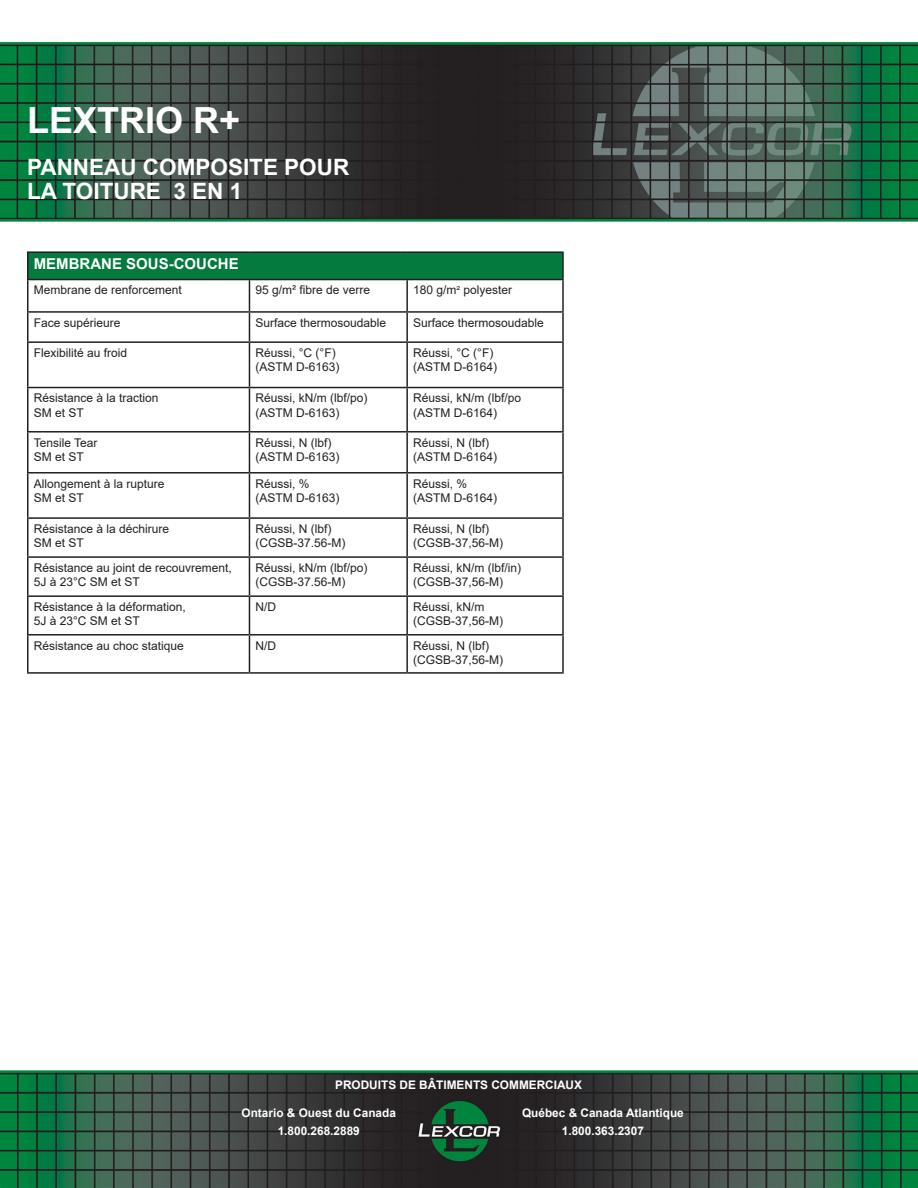
<style>
.page{position:relative;width:918px;height:1188px;background:#fff}
.page>*{position:absolute;margin:0;border:0;box-sizing:border-box;transform-origin:0 0}
.t1{font:700 36px "Arial";color:#fff}
.t2{font:700 22.5px "Arial";color:#fff}
.t3{font:700 15px "Arial";color:#fff}
.t4{font:12px "Arial";color:#231f20}
.t5{font:700 11.85px/18px "Arial";color:#fff;text-align:center}
</style>
<div class="page">
<img style="left:0;top:41px;width:918px;height:1147px">
<div style="left:28px;top:252px;width:535px;height:28px;background:#047a3f"></div>
<hr style="left:27px;top:280px;width:1px;height:31px;background:#231f20">
<hr style="left:249px;top:280px;width:1px;height:31px;background:#231f20">
<hr style="left:406px;top:280px;width:2px;height:31px;background:#231f20">
<hr style="left:562px;top:280px;width:2px;height:31px;background:#231f20">
<hr style="left:27px;top:311px;width:222px;height:2px;background:#231f20">
<svg style="left:27px;top:313px;width:1px;height:28px"></svg>
<hr style="left:249px;top:311px;width:158px;height:2px;background:#231f20">
<svg style="left:249px;top:313px;width:1px;height:28px"></svg>
<hr style="left:407px;top:311px;width:157px;height:2px;background:#231f20">
<hr style="left:406px;top:313px;width:2px;height:28px;background:#231f20">
<hr style="left:562px;top:313px;width:2px;height:28px;background:#231f20">
<hr style="left:27px;top:341px;width:222px;height:2px;background:#231f20">
<hr style="left:27px;top:343px;width:1px;height:44px;background:#231f20">
<hr style="left:249px;top:341px;width:158px;height:2px;background:#231f20">
<hr style="left:249px;top:343px;width:1px;height:44px;background:#231f20">
<hr style="left:407px;top:341px;width:157px;height:2px;background:#231f20">
<hr style="left:406px;top:343px;width:2px;height:44px;background:#231f20">
<hr style="left:562px;top:343px;width:2px;height:44px;background:#231f20">
<hr style="left:27px;top:387px;width:222px;height:1px;background:#231f20">
<hr style="left:27px;top:388px;width:1px;height:43px;background:#231f20">
<hr style="left:249px;top:387px;width:158px;height:1px;background:#231f20">
<hr style="left:249px;top:388px;width:1px;height:43px;background:#231f20">
<hr style="left:407px;top:387px;width:157px;height:1px;background:#231f20">
<hr style="left:406px;top:388px;width:2px;height:43px;background:#231f20">
<hr style="left:562px;top:388px;width:2px;height:43px;background:#231f20">
<hr style="left:27px;top:431px;width:222px;height:2px;background:#231f20">
<hr style="left:27px;top:433px;width:1px;height:39px;background:#231f20">
<hr style="left:249px;top:431px;width:158px;height:2px;background:#231f20">
<hr style="left:249px;top:433px;width:1px;height:39px;background:#231f20">
<hr style="left:407px;top:431px;width:157px;height:2px;background:#231f20">
<hr style="left:406px;top:433px;width:2px;height:39px;background:#231f20">
<hr style="left:562px;top:433px;width:2px;height:39px;background:#231f20">
<hr style="left:27px;top:472px;width:222px;height:2px;background:#231f20">
<hr style="left:27px;top:474px;width:1px;height:43px;background:#231f20">
<hr style="left:249px;top:472px;width:158px;height:2px;background:#231f20">
<hr style="left:249px;top:474px;width:1px;height:43px;background:#231f20">
<hr style="left:407px;top:472px;width:157px;height:2px;background:#231f20">
<hr style="left:406px;top:474px;width:2px;height:43px;background:#231f20">
<hr style="left:562px;top:474px;width:2px;height:43px;background:#231f20">
<hr style="left:27px;top:517px;width:222px;height:2px;background:#231f20">
<hr style="left:27px;top:519px;width:1px;height:37px;background:#231f20">
<hr style="left:249px;top:517px;width:158px;height:2px;background:#231f20">
<hr style="left:249px;top:519px;width:1px;height:37px;background:#231f20">
<hr style="left:407px;top:517px;width:157px;height:2px;background:#231f20">
<hr style="left:406px;top:519px;width:2px;height:37px;background:#231f20">
<hr style="left:562px;top:519px;width:2px;height:37px;background:#231f20">
<hr style="left:27px;top:556px;width:222px;height:2px;background:#231f20">
<hr style="left:27px;top:558px;width:1px;height:37px;background:#231f20">
<hr style="left:249px;top:556px;width:158px;height:2px;background:#231f20">
<hr style="left:249px;top:558px;width:1px;height:37px;background:#231f20">
<hr style="left:407px;top:556px;width:157px;height:2px;background:#231f20">
<hr style="left:406px;top:558px;width:2px;height:37px;background:#231f20">
<hr style="left:562px;top:558px;width:2px;height:37px;background:#231f20">
<hr style="left:27px;top:595px;width:222px;height:2px;background:#231f20">
<hr style="left:27px;top:597px;width:1px;height:37px;background:#231f20">
<hr style="left:249px;top:595px;width:158px;height:2px;background:#231f20">
<hr style="left:249px;top:597px;width:1px;height:37px;background:#231f20">
<hr style="left:407px;top:595px;width:157px;height:2px;background:#231f20">
<hr style="left:406px;top:597px;width:2px;height:37px;background:#231f20">
<hr style="left:562px;top:597px;width:2px;height:37px;background:#231f20">
<hr style="left:27px;top:634px;width:222px;height:2px;background:#231f20">
<hr style="left:27px;top:636px;width:1px;height:36px;background:#231f20">
<hr style="left:249px;top:634px;width:158px;height:2px;background:#231f20">
<hr style="left:249px;top:636px;width:1px;height:36px;background:#231f20">
<hr style="left:407px;top:634px;width:157px;height:2px;background:#231f20">
<hr style="left:406px;top:636px;width:2px;height:36px;background:#231f20">
<hr style="left:562px;top:636px;width:2px;height:36px;background:#231f20">
<hr style="left:27px;top:672px;width:222px;height:2px;background:#231f20">
<hr style="left:249px;top:672px;width:158px;height:2px;background:#231f20">
<hr style="left:407px;top:672px;width:157px;height:2px;background:#231f20">
<hr style="left:27px;top:251px;width:222px;height:2px;background:#231f20">
<svg style="left:27px;top:253px;width:1px;height:26px"></svg>
<hr style="left:249px;top:251px;width:158px;height:2px;background:#231f20">
<hr style="left:407px;top:251px;width:157px;height:2px;background:#231f20">
<hr style="left:562px;top:253px;width:2px;height:26px;background:#231f20">
<hr style="left:27px;top:279px;width:222px;height:1px;background:#231f20">
<hr style="left:249px;top:279px;width:158px;height:1px;background:#231f20">
<hr style="left:407px;top:279px;width:157px;height:1px;background:#231f20">
<p class="t1" style="left:27px;top:95px;width:215px">LEXTRIO R+</p>
<p class="t2" style="left:27px;top:151px;width:324px">PANNEAU COMPOSITE POUR</p>
<p class="t2" style="left:27px;top:175px;width:217px">LA TOITURE 3 EN 1</p>
<p class="t3" style="left:34px;top:253px;width:206px">MEMBRANE SOUS-COUCHE</p>
<p class="t4" style="left:34px;top:282px;width:150px">Membrane de renforcement</p>
<p class="t4" style="left:255px;top:282px;width:116px">95 g/m² fibre de verre</p>
<p class="t4" style="left:413px;top:282px;width:101px">180 g/m<sup>2</sup> polyester</p>
<p class="t4" style="left:34px;top:314px;width:88px">Face supérieure</p>
<p class="t4" style="left:255px;top:314px;width:132px">Surface thermosoudable</p>
<p class="t4" style="left:413px;top:314px;width:132px">Surface thermosoudable</p>
<p class="t4" style="left:34px;top:344px;width:95px">Flexibilité au froid</p>
<p class="t4" style="left:255px;top:344px;width:82px">Réussi, °C (°F)</p>
<p class="t4" style="left:255px;top:359px;width:86px">(ASTM D-6163)</p>
<p class="t4" style="left:413px;top:344px;width:82px">Réussi, °C (°F)</p>
<p class="t4" style="left:413px;top:359px;width:86px">(ASTM D-6164)</p>
<p class="t4" style="left:34px;top:390px;width:126px">Résistance à la traction</p>
<p class="t4" style="left:34px;top:404px;width:52px">SM et ST</p>
<p class="t4" style="left:255px;top:390px;width:114px">Réussi, kN/m (lbf/po)</p>
<p class="t4" style="left:255px;top:404px;width:86px">(ASTM D-6163)</p>
<p class="t4" style="left:413px;top:390px;width:110px">Réussi, kN/m (lbf/po</p>
<p class="t4" style="left:413px;top:404px;width:86px">(ASTM D-6164)</p>
<p class="t4" style="left:34px;top:434px;width:65px">Tensile Tear</p>
<p class="t4" style="left:34px;top:448px;width:52px">SM et ST</p>
<p class="t4" style="left:255px;top:434px;width:78px">Réussi, N (lbf)</p>
<p class="t4" style="left:255px;top:448px;width:86px">(ASTM D-6163)</p>
<p class="t4" style="left:413px;top:434px;width:78px">Réussi, N (lbf)</p>
<p class="t4" style="left:413px;top:448px;width:86px">(ASTM D-6164)</p>
<p class="t4" style="left:34px;top:475px;width:132px">Allongement à la rupture</p>
<p class="t4" style="left:34px;top:489px;width:52px">SM et ST</p>
<p class="t4" style="left:255px;top:475px;width:56px">Réussi, %</p>
<p class="t4" style="left:255px;top:489px;width:86px">(ASTM D-6163)</p>
<p class="t4" style="left:413px;top:475px;width:56px">Réussi, %</p>
<p class="t4" style="left:413px;top:489px;width:86px">(ASTM D-6164)</p>
<p class="t4" style="left:34px;top:520px;width:137px">Résistance à la déchirure</p>
<p class="t4" style="left:34px;top:535px;width:52px">SM et ST</p>
<p class="t4" style="left:255px;top:520px;width:78px">Réussi, N (lbf)</p>
<p class="t4" style="left:255px;top:535px;width:92px">(CGSB-37.56-M)</p>
<p class="t4" style="left:413px;top:520px;width:78px">Réussi, N (lbf)</p>
<p class="t4" style="left:413px;top:535px;width:92px">(CGSB-37,56-M)</p>
<p class="t4" style="left:34px;top:559px;width:200px">Résistance au joint de recouvrement,</p>
<p class="t4" style="left:34px;top:574px;width:108px">5J à 23°C SM et ST</p>
<p class="t4" style="left:255px;top:559px;width:114px">Réussi, kN/m (lbf/po)</p>
<p class="t4" style="left:255px;top:574px;width:92px">(CGSB-37.56-M)</p>
<p class="t4" style="left:413px;top:559px;width:110px">Réussi, kN/m (lbf/in)</p>
<p class="t4" style="left:413px;top:574px;width:92px">(CGSB-37,56-M)</p>
<p class="t4" style="left:34px;top:598px;width:154px">Résistance à la déformation,</p>
<p class="t4" style="left:34px;top:613px;width:108px">5J à 23°C SM et ST</p>
<p class="t4" style="left:255px;top:598px;width:22px">N/D</p>
<p class="t4" style="left:413px;top:598px;width:73px">Réussi, kN/m</p>
<p class="t4" style="left:413px;top:613px;width:92px">(CGSB-37,56-M)</p>
<p class="t4" style="left:34px;top:637px;width:152px">Résistance au choc statique</p>
<p class="t4" style="left:255px;top:637px;width:22px">N/D</p>
<p class="t4" style="left:413px;top:637px;width:78px">Réussi, N (lbf)</p>
<p class="t4" style="left:413px;top:651px;width:92px">(CGSB-37,56-M)</p>
<p class="t5" style="left:335px;top:1076px;width:248px">PRODUITS DE BÂTIMENTS COMMERCIAUX</p>
<p class="t5" style="left:242px;top:1104px;width:156px">Ontario &amp; Ouest du Canada</p>
<p class="t5" style="left:278px;top:1122px;width:84px">1.800.268.2889</p>
<p class="t5" style="left:522px;top:1104px;width:163px">Québec &amp; Canada Atlantique<br>1.800.363.2307</p>
</div>
